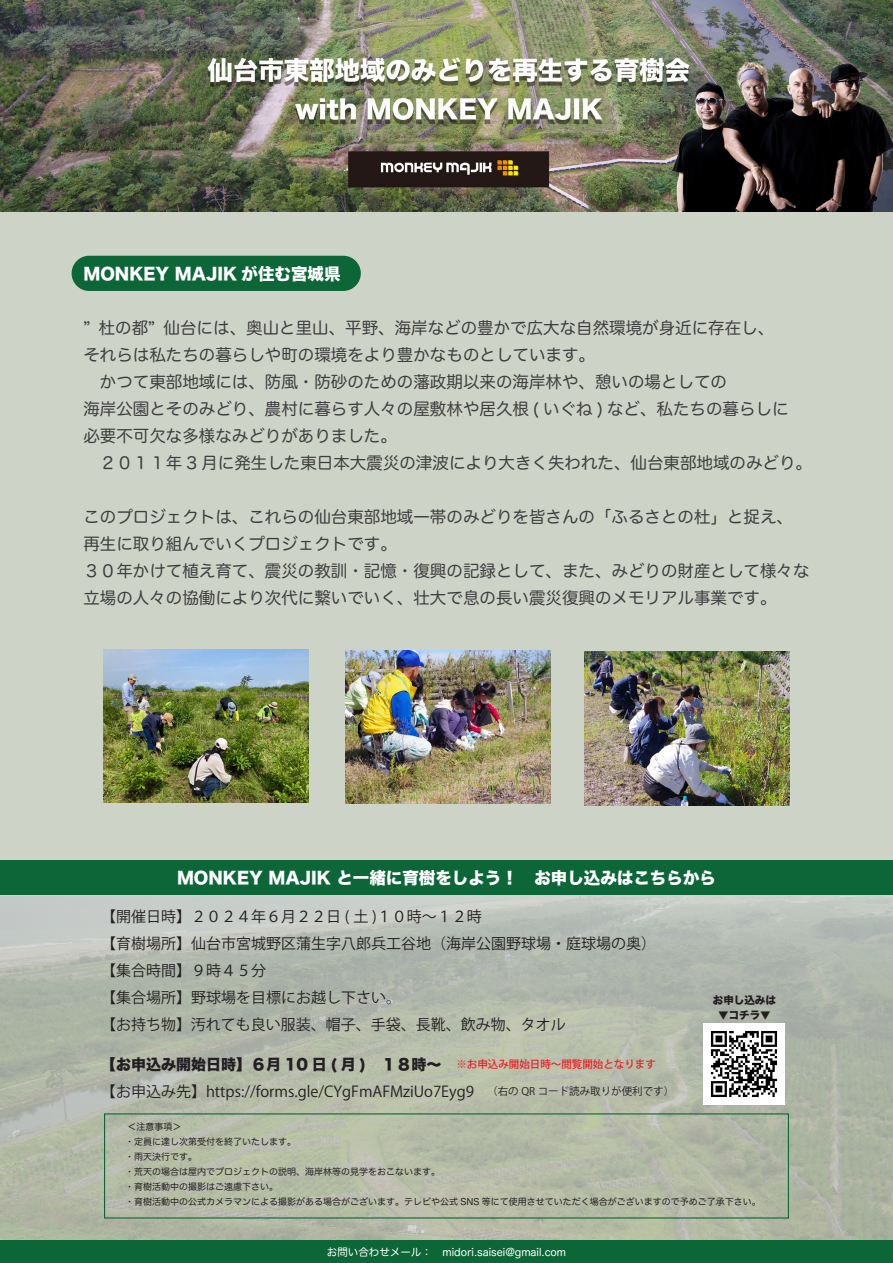
<style>
.page{position:relative;width:893px;height:1263px;background:#fff}
.page>*{position:absolute;margin:0;border:0;box-sizing:border-box;transform-origin:0 0}
.t1{font:16.5px/27px "Hira Maru Pro N W4";color:#3e3e3f}
.t2{font:16.5px "Hira Kaku Std W8";color:#fff}
.t3{font:15px/27px "Koz Go Pr 6 N";color:#231f20}
.t4{font:15px "Hira Kaku Std N W8";color:#231f20}
.t5{font:10.5px "Hira Maru Pro N W4";color:#fff}
.t6{font:10.5px "Hira Kaku Std N W8";color:#231f20}
.t7{font:9px/15px "Hira Maru Pro N W4";color:#231f20}
.s1{font-family:"Koz Go Pr 6 N";font-weight:500;font-size:10.5px;color:#ee1d23}
.s2{font-size:10.5px}
</style>
<div class="page">
<div style="left:0;top:202px;width:893px;height:1061px;background:#ced3c8"></div>
<img style="left:0;top:0;width:893px;height:212px">
<img style="left:0;top:897px;width:893px;height:343px">
<img style="left:585px;top:652px;width:204px;height:153px">
<img style="left:345px;top:650px;width:205px;height:154px">
<img style="left:103px;top:649px;width:205px;height:154px">
<div style="left:1px;top:860px;width:892px;height:35px;background:#0c6638"></div>
<div style="left:72px;top:256px;width:289px;height:35px;background:#0c6638;border-radius:18px"></div>
<div style="left:0;top:1240px;width:893px;height:23px;background:#0c6638"></div>
<img style="left:704px;top:1024px;width:80px;height:81px">
<p class="t2" style="left:83px;top:265px;width:259px">MONKEY MAJIK が住む宮城県</p>
<p class="t1" style="left:83px;top:314px;width:730px">” 杜の都” 仙台には、奥山と里山、平野、海岸などの豊かで広大な自然環境が身近に存在し、<br>それらは私たちの暮らしや町の環境をより豊かなものとしています。<br>　かつて東部地域には、防風・防砂のための藩政期以来の海岸林や、憩いの場としての<br>海岸公園とそのみどり、農村に暮らす人々の屋敷林や居久根 ( いぐね ) など、私たちの暮らしに<br>必要不可欠な多様なみどりがありました。<br>　２０１１年 3 月に発生した東日本大震災の津波により大きく失われた、仙台東部地域のみどり。</p>
<p class="t1" style="left:83px;top:503px;width:727px">このプロジェクトは、これらの仙台東部地域一帯のみどりを皆さんの「ふるさとの杜」と捉え、再生に取り組んでいくプロジェクトです。<br>３０年かけて植え育て、震災の教訓・記憶・復興の記録として、また、みどりの財産として様々な立場の人々の協働により次代に繋いでいく、壮大で息の長い震災復興のメモリアル事業です。</p>
<p class="t2" style="left:177px;top:869px;width:540px">MONKEY MAJIK と一緒に育樹をしよう！　お申し込みはこちらから</p>
<p class="t3" style="left:101px;top:903px;width:557px">【開催日時】２０２４年６月２２日 ( 土 )１０時～１２時<br>【育樹場所】仙台市宮城野区蒲生字八郎兵工谷地（海岸公園野球場・庭球場の奥）【集合時間】９時４５分<br>【集合場所】野球場を目標にお越し下さい。<br>【お持ち物】汚れても良い服装、帽子、手袋、長靴、飲み物、タオル</p>
<p class="t4" style="left:101px;top:1056px;width:556px">【お申込み開始日時】６月 10 日 ( 月 )　１８時～　<span class="s1">※お申込み開始日時～閲覧開始となります</span></p>
<p class="t3" style="left:101px;top:1078px;width:575px">【お申込み先】https://forms.gle/CYgFmAFMziUo7Eyg9 　<span class="s2">（右の QR コード読み取りが便利です）</span></p>
<p class="t6" style="left:713px;top:994px;width:64px">お申し込みは</p>
<p class="t6" style="left:718px;top:1009px;width:54px">▼コチラ▼</p>
<p class="t7" style="left:125px;top:1118px;width:637px">＜注意事項＞<br>・定員に達し次第受付を終了いたします。<br>・雨天決行です。<br>・荒天の場合は屋内でプロジェクトの説明、海岸林等の見学をおこないます。<br>・育樹活動中の撮影はご遠慮下さい。<br>・育樹活動中の公式カメラマンによる撮影がある場合がございます。テレビや公式 SNS 等にて使用させていただく場合がございますので予めご了承下さい。</p>
<p class="t5" style="left:327px;top:1243px;width:241px">お問い合わせメール：　midori.saisei@gmail.com</p>
</div>
